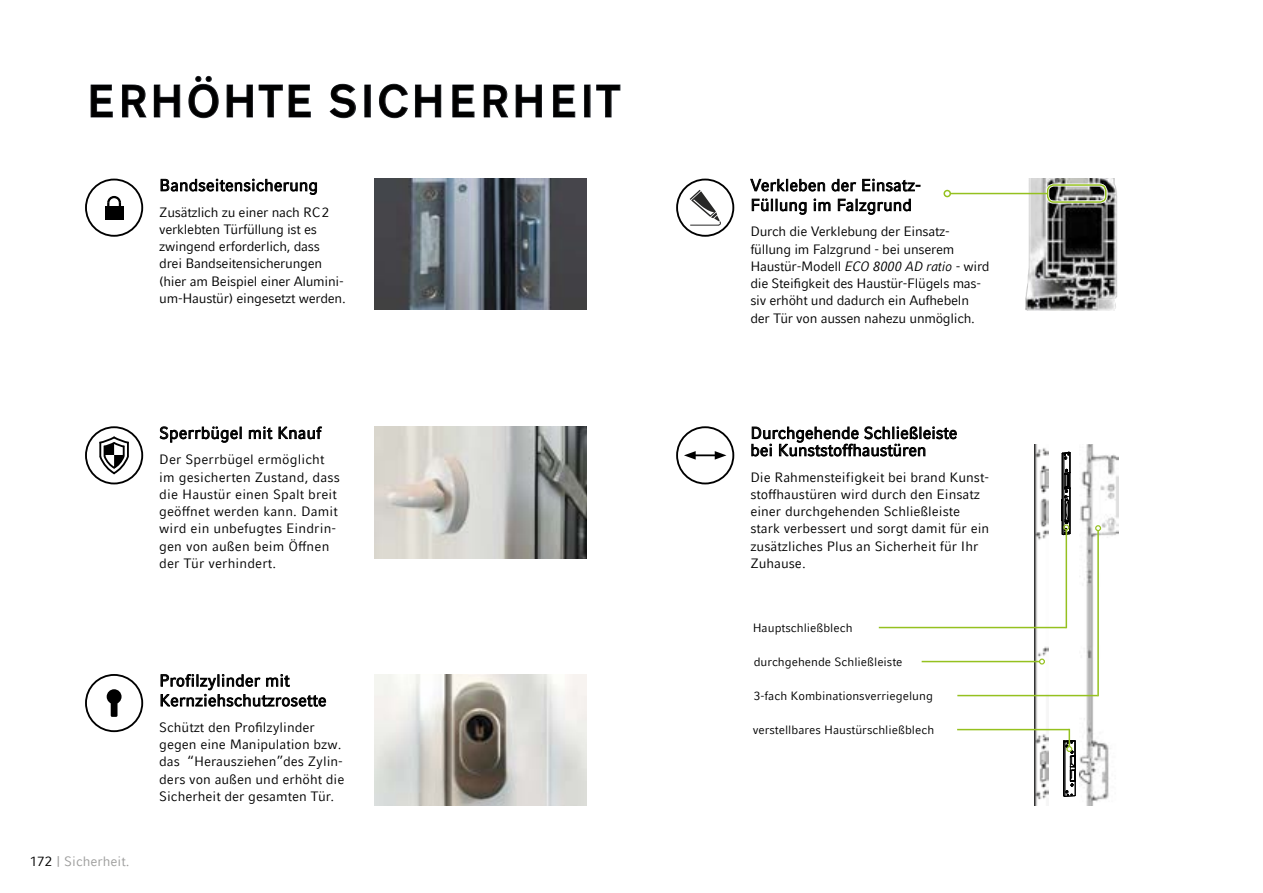
<style>
.page{position:relative;width:1263px;height:893px;background:#fff}
.page>*{position:absolute;margin:0;border:0;box-sizing:border-box;transform-origin:0 0}
.t1{font:500 48px "Transport D";color:#000}
.t2{font:16.5px/19.8px "Compatil Fact LT Pro";letter-spacing:.01em;color:#000}
.t3{font:13.5px/17.2px "Compatil Fact LT Pro";color:#000}
.t4{font:13.5px/17.2px "Compatil Fact LT Pro";letter-spacing:-.02em;color:#000}
.t5{font:13.5px "Compatil Fact LT Pro";color:#9d9d9c}
.t6{font:12px "Compatil Fact LT Pro";color:#000}
.s1{color:#000}
.s2{font-style:italic}
</style>
<div class="page">
<img style="left:374px;top:179px;width:213px;height:131px">
<img style="left:374px;top:674px;width:213px;height:132px">
<img style="left:374px;top:426px;width:213px;height:132px">
<svg style="left:90px;top:84px;width:23px;height:34px"></svg>
<svg style="left:122px;top:84px;width:25px;height:34px"></svg>
<svg style="left:154px;top:84px;width:26px;height:34px"></svg>
<svg style="left:188px;top:76px;width:31px;height:42px"></svg>
<svg style="left:226px;top:84px;width:85px;height:34px"></svg>
<svg style="left:330px;top:84px;width:26px;height:34px"></svg>
<svg style="left:379px;top:84px;width:29px;height:34px"></svg>
<svg style="left:415px;top:84px;width:26px;height:34px"></svg>
<svg style="left:452px;top:84px;width:23px;height:34px"></svg>
<svg style="left:484px;top:84px;width:24px;height:34px"></svg>
<svg style="left:515px;top:84px;width:27px;height:34px"></svg>
<svg style="left:553px;top:84px;width:22px;height:34px"></svg>
<svg style="left:596px;top:84px;width:25px;height:34px"></svg>
<svg style="left:161px;top:179px;width:156px;height:16px"></svg>
<svg style="left:160px;top:426px;width:81px;height:17px"></svg>
<svg style="left:249px;top:426px;width:23px;height:13px"></svg>
<svg style="left:279px;top:426px;width:43px;height:13px"></svg>
<svg style="left:161px;top:674px;width:165px;height:33px"></svg>
<svg style="left:750px;top:179px;width:75px;height:12px"></svg>
<svg style="left:832px;top:179px;width:24px;height:12px"></svg>
<svg style="left:862px;top:179px;width:58px;height:12px"></svg>
<svg style="left:752px;top:199px;width:54px;height:16px"></svg>
<svg style="left:814px;top:199px;width:16px;height:12px"></svg>
<svg style="left:838px;top:199px;width:73px;height:16px"></svg>
<svg style="left:751px;top:426px;width:206px;height:30px"></svg>
<div style="left:85px;top:179px;width:58px;height:58px;border:2px solid #000;border-radius:50%"></div>
<div style="left:105px;top:206px;width:18px;height:13px;background:#000"></div>
<svg style="left:107px;top:195px;width:15px;height:11px"></svg>
<div style="left:85px;top:426px;width:58px;height:58px;border:2px solid #000;border-radius:50%"></div>
<svg style="left:99px;top:436px;width:30px;height:39px"></svg>
<div style="left:676px;top:179px;width:58px;height:58px;border:2px solid #000;border-radius:50%"></div>
<svg style="left:690px;top:190px;width:31px;height:36px"></svg>
<div style="left:85px;top:674px;width:58px;height:58px;border:2px solid #000;border-radius:50%"></div>
<div style="left:107px;top:689px;width:15px;height:15px;background:#000;border-radius:50%"></div>
<div style="left:111px;top:700px;width:7px;height:17px;background:#000;border-radius:2px"></div>
<div style="left:676px;top:426px;width:58px;height:58px;border:2px solid #000;border-radius:50%"></div>
<hr style="left:692px;top:454px;width:26px;height:2px;background:#000">
<svg style="left:684px;top:451px;width:12px;height:9px"></svg>
<svg style="left:715px;top:451px;width:11px;height:9px"></svg>
<img style="left:965px;top:179px;width:152px;height:131px">
<div style="left:1046px;top:184px;width:61px;height:20px;border:3px solid #fff;border-radius:6px"></div>
<div style="left:1047px;top:184px;width:59px;height:19px;border:2px solid #95c11f;border-radius:6px"></div>
<hr style="left:950px;top:193px;width:97px;height:1px;background:#95c11f">
<div style="left:943px;top:190px;width:8px;height:7px;border:2px solid #95c11f;border-radius:50%"></div>
<img style="left:1034px;top:445px;width:15px;height:361px">
<img style="left:1080px;top:444px;width:38px;height:362px">
<hr style="left:1097px;top:531px;width:2px;height:165px;background:#95c11f">
<svg style="left:1095px;top:525px;width:6px;height:6px"></svg>
<hr style="left:1065px;top:530px;width:2px;height:98px;background:#95c11f">
<svg style="left:1061px;top:452px;width:10px;height:83px"></svg>
<svg style="left:1063px;top:729px;width:13px;height:68px"></svg>
<hr style="left:957px;top:729px;width:112px;height:1px;background:#95c11f">
<hr style="left:879px;top:627px;width:187px;height:1px;background:#95c11f">
<hr style="left:922px;top:661px;width:117px;height:1px;background:#95c11f">
<svg style="left:1039px;top:659px;width:6px;height:6px"></svg>
<hr style="left:957px;top:695px;width:141px;height:1px;background:#95c11f">
<h1 class="t1" style="left:85px;top:72px;width:537px">ERHÖHTE SICHERHEIT</h1>
<p class="t2" style="left:159px;top:175px;width:160px">Bandseitensicherung</p>
<p class="t4" style="left:159px;top:203px;width:188px">Zusätzlich zu einer nach RC2 verklebten Türfüllung ist es zwingend erforderlich, dass drei Bandseitensicherungen (hier am Beispiel einer Alumini&shy;um-Haustür) eingesetzt werden.</p>
<p class="t2" style="left:159px;top:423px;width:164px">Sperrbügel mit Knauf</p>
<p class="t3" style="left:159px;top:451px;width:182px">Der Sperrbügel ermöglicht im gesicherten Zustand, dass die Haustür einen Spalt breit geöffnet werden kann. Damit wird ein unbefugtes Eindrin&shy;gen von außen beim Öffnen der Tür verhindert.</p>
<p class="t5" style="left:30px;top:854px;width:101px"><span class="s1">172</span> | Sicherheit.</p>
<p class="t2" style="left:159px;top:671px;width:169px">Profilzylinder mit<br>Kernziehschutzrosette</p>
<p class="t3" style="left:159px;top:719px;width:187px">Schützt den Profilzylinder gegen eine Manipulation bzw. das “Herausziehen”des Zylin&shy;ders von außen und erhöht die<br>Sicherheit der gesamten Tür.</p>
<p class="t2" style="left:750px;top:175px;width:172px">Verkleben der Einsatz-<br>Füllung im Falzgrund</p>
<p class="t4" style="left:750px;top:223px;width:241px">Durch die Verklebung der Einsatz&shy;füllung im Falzgrund - bei unserem Haustür-Modell <span class="s2">ECO 8000 AD ratio</span> - wird die Steifigkeit des Haustür-Flügels mas&shy;siv erhöht und dadurch ein Aufhebeln der Tür von aussen nahezu unmöglich.</p>
<p class="t2" style="left:750px;top:424px;width:208px;line-height:17.2px">Durchgehende Schließleiste bei Kunststoffhaustüren</p>
<p class="t3" style="left:750px;top:468px;width:240px">Die Rahmensteifigkeit bei brand Kunst&shy;stoffhaustüren wird durch den Einsatz einer durchgehenden Schließleiste stark verbessert und sorgt damit für ein zusätzliches Plus an Sicherheit für Ihr Zuhause.</p>
<p class="t6" style="left:753px;top:621px;width:101px">Hauptschließblech</p>
<p class="t6" style="left:754px;top:655px;width:150px">durchgehende Schließleiste</p>
<p class="t6" style="left:754px;top:689px;width:181px">3-fach Kombinationsverriegelung</p>
<p class="t6" style="left:753px;top:723px;width:183px">verstellbares Haustürschließblech</p>
</div>
